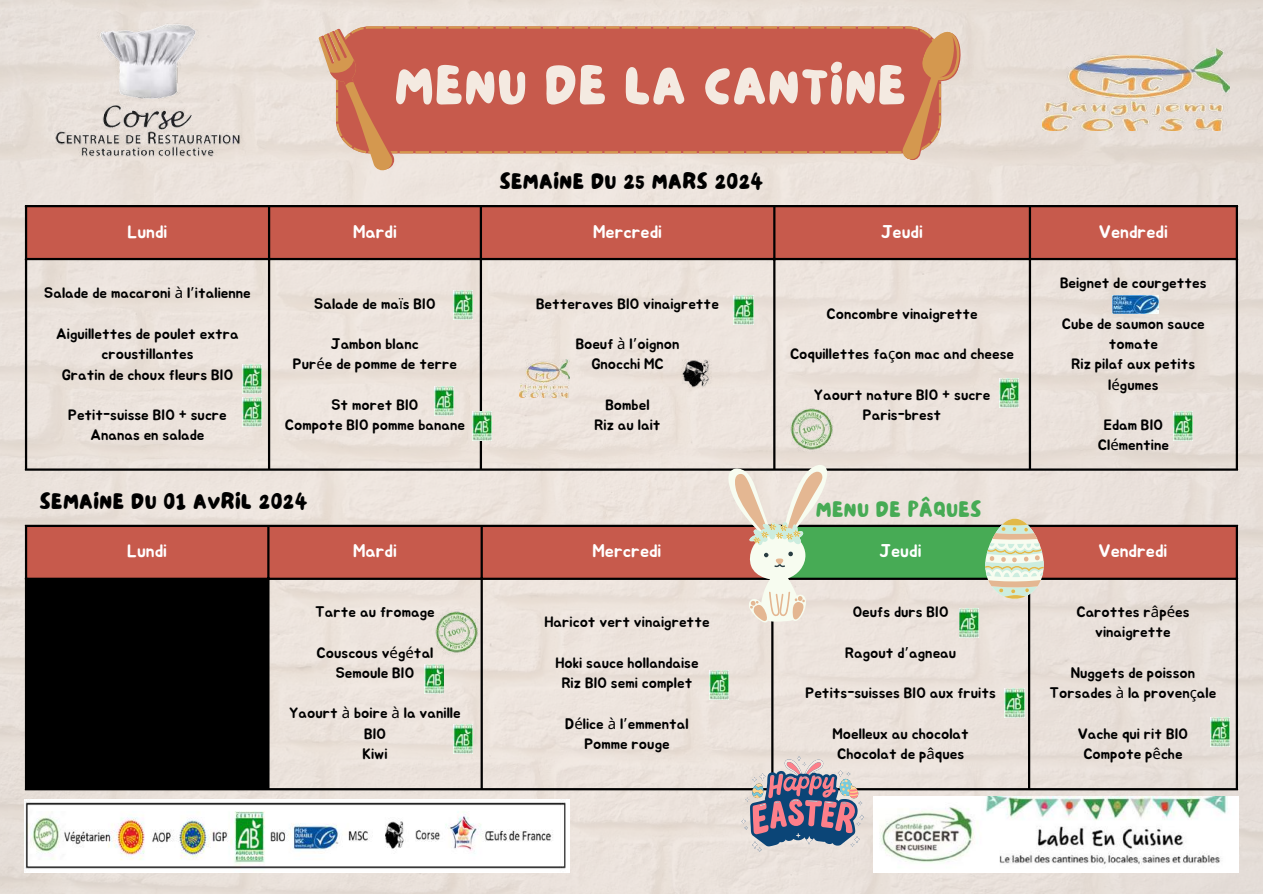
<style>
.page{position:relative;width:1263px;height:894px;background:#fff}
.page>*{position:absolute;margin:0;border:0;box-sizing:border-box;transform-origin:0 0}
.t1{font:55.05px "NF Lepetitcochon Regular";letter-spacing:.05em;color:#f4eae1}
.t2{font:22.05px "NF Lepetitcochon Regular";letter-spacing:.05em;color:#000}
.t3{font:22.05px "NF Lepetitcochon Regular";letter-spacing:.05em;color:#47ab55}
.t4{font:18px "Jua";color:#fff}
.t5{font:15px/20.2px "Jua";color:#000;text-align:center}
.s1{font-family:"Noto Sans"}
.s2{font-family:"Noto Sans Gurmukhi"}
</style>
<div class="page">
<img style="left:0;top:0;width:1263px;height:893px">
<div style="left:336px;top:26px;width:605px;height:127px;background:#c75a4c"></div>
<svg style="left:893px;top:27px;width:75px;height:138px"></svg>
<svg style="left:315px;top:27px;width:86px;height:147px"></svg>
<div style="left:27px;top:207px;width:1209px;height:51px;background:#c75a4c"></div>
<hr style="left:25px;top:207px;width:2px;height:261px;background:#000">
<hr style="left:268px;top:207px;width:2px;height:261px;background:#000">
<hr style="left:480px;top:207px;width:2px;height:261px;background:#000">
<hr style="left:773px;top:207px;width:2px;height:261px;background:#000">
<hr style="left:1029px;top:207px;width:2px;height:261px;background:#000">
<hr style="left:1236px;top:207px;width:2px;height:261px;background:#000">
<hr style="left:25px;top:205px;width:1213px;height:2px;background:#000">
<hr style="left:25px;top:258px;width:1213px;height:2px;background:#000">
<hr style="left:25px;top:468px;width:1213px;height:2px;background:#000">
<img style="left:670px;top:360px;width:49px;height:28px">
<div style="left:27px;top:527px;width:1209px;height:50px;background:#c75a4c"></div>
<div style="left:772px;top:525px;width:257px;height:54px;background:#47ab55"></div>
<div style="left:26px;top:578px;width:243px;height:211px;background:#000"></div>
<hr style="left:25px;top:527px;width:2px;height:260px;background:#000">
<hr style="left:267px;top:527px;width:2px;height:260px;background:#000">
<hr style="left:481px;top:527px;width:2px;height:260px;background:#000">
<hr style="left:771px;top:527px;width:2px;height:260px;background:#000">
<hr style="left:1028px;top:527px;width:2px;height:260px;background:#000">
<hr style="left:1236px;top:527px;width:2px;height:260px;background:#000">
<hr style="left:25px;top:524px;width:1213px;height:3px;background:#000">
<hr style="left:25px;top:577px;width:1213px;height:2px;background:#000">
<hr style="left:25px;top:787px;width:1213px;height:3px;background:#000">
<img style="left:243px;top:397px;width:19px;height:29px">
<img style="left:25px;top:799px;width:544px;height:73px">
<img style="left:874px;top:795px;width:364px;height:77px">
<img style="left:1042px;top:48px;width:188px;height:82px">
<img style="left:43px;top:18px;width:209px;height:148px">
<img style="left:779px;top:397px;width:57px;height:56px">
<img style="left:520px;top:360px;width:49px;height:37px">
<img style="left:425px;top:600px;width:56px;height:56px">
<img style="left:243px;top:364px;width:19px;height:29px">
<img style="left:434px;top:386px;width:19px;height:29px">
<img style="left:472px;top:411px;width:19px;height:29px">
<img style="left:734px;top:296px;width:19px;height:28px">
<img style="left:1000px;top:378px;width:19px;height:29px">
<img style="left:425px;top:664px;width:19px;height:29px">
<img style="left:453px;top:724px;width:19px;height:29px">
<img style="left:709px;top:670px;width:19px;height:29px">
<img style="left:959px;top:608px;width:19px;height:29px">
<img style="left:1005px;top:688px;width:19px;height:29px">
<img style="left:1211px;top:717px;width:19px;height:29px">
<img style="left:453px;top:290px;width:19px;height:29px">
<svg style="left:985px;top:517px;width:59px;height:82px"></svg>
<svg style="left:741px;top:756px;width:123px;height:95px"></svg>
<svg style="left:728px;top:464px;width:99px;height:158px"></svg>
<img style="left:1174px;top:411px;width:19px;height:29px">
<img style="left:1112px;top:296px;width:47px;height:18px">
<h1 class="t1" style="left:395px;top:48px;width:511px">MENU DE LA CANTINE</h1>
<h2 class="t2" style="left:500px;top:167px;width:265px">SEMAINE DU 25 MARS 2024</h2>
<p class="t4" style="left:128px;top:223px;width:41px">Lundi</p>
<p class="t4" style="left:353px;top:223px;width:45px">Mardi</p>
<p class="t4" style="left:593px;top:223px;width:70px">Mercredi</p>
<p class="t4" style="left:881px;top:223px;width:43px">Jeudi</p>
<p class="t4" style="left:1099px;top:223px;width:70px">Vendredi</p>
<p class="t5" style="left:44px;top:284px;width:208px">Salade de macaroni <span class="s1">à</span> l<span class="s2">’</span>italienne</p>
<p class="t5" style="left:56px;top:324px;width:184px">Aiguillettes de poulet extra croustillantes<br>Gratin de choux fleurs BIO</p>
<p class="t5" style="left:68px;top:405px;width:160px">Petit-suisse BIO + sucre<br>Ananas en salade</p>
<p class="t5" style="left:314px;top:294px;width:123px">Salade de ma<span class="s1">ï</span>s BIO</p>
<p class="t5" style="left:293px;top:334px;width:166px">Jambon blanc<br>Pur<span class="s1">é</span>e de pomme de terre</p>
<p class="t5" style="left:285px;top:395px;width:182px">St moret BIO<br>Compote BIO pomme banane</p>
<p class="t5" style="left:536px;top:294px;width:184px">Betteraves BIO vinaigrette</p>
<p class="t5" style="left:576px;top:334px;width:105px">Boeuf <span class="s1">à</span> l<span class="s2">’</span>oignon<br>Gnocchi MC</p>
<p class="t5" style="left:595px;top:395px;width:68px">Bombel<br>Riz au lait</p>
<p class="t5" style="left:826px;top:304px;width:153px">Concombre vinaigrette</p>
<p class="t5" style="left:790px;top:344px;width:226px">Coquillettes fa<span class="s1">ç</span>on mac and cheese</p>
<p class="t5" style="left:814px;top:385px;width:178px">Yaourt nature BIO + sucre<br>Paris-brest</p>
<h2 class="t2" style="left:40px;top:486px;width:269px">SEMAINE DU 01 AVRIL 2024</h2>
<h2 class="t3" style="left:816px;top:494px;width:166px">MENU DE PÂQUES</h2>
<p class="t5" style="left:1060px;top:273px;width:148px">Beignet de courgettes</p>
<p class="t5" style="left:1062px;top:314px;width:144px">Cube de saumon sauce tomate<br>Riz pilaf aux petits l<span class="s1">é</span>gumes</p>
<p class="t5" style="left:1098px;top:415px;width:73px">Edam BIO<br>Cl<span class="s1">é</span>mentine</p>
<p class="t4" style="left:127px;top:543px;width:41px">Lundi</p>
<p class="t4" style="left:353px;top:543px;width:45px">Mardi</p>
<p class="t4" style="left:593px;top:543px;width:70px">Mercredi</p>
<p class="t4" style="left:880px;top:543px;width:43px">Jeudi</p>
<p class="t4" style="left:1098px;top:543px;width:70px">Vendredi</p>
<p class="t5" style="left:315px;top:602px;width:121px">Tarte au fromage</p>
<p class="t5" style="left:317px;top:642px;width:118px">Couscous v<span class="s1">é</span>g<span class="s1">é</span>tal<br>Semoule BIO</p>
<p class="t5" style="left:289px;top:703px;width:173px">Yaourt <span class="s1">à</span> boire <span class="s1">à</span> la vanille<br>BIO<br>Kiwi</p>
<p class="t5" style="left:544px;top:612px;width:167px">Haricot vert vinaigrette</p>
<p class="t5" style="left:555px;top:653px;width:145px">Hoki sauce hollandaise<br>Riz BIO semi complet</p>
<p class="t5" style="left:565px;top:713px;width:125px">D<span class="s1">é</span>lice <span class="s1">à</span> l<span class="s2">’</span>emmental<br>Pomme rouge</p>
<p class="t5" style="left:853px;top:602px;width:97px">Oeufs durs BIO</p>
<p class="t5" style="left:845px;top:642px;width:113px">Ragout d<span class="s2">’</span>agneau</p>
<p class="t5" style="left:806px;top:683px;width:192px">Petits-suisses BIO aux fruits</p>
<p class="t5" style="left:832px;top:723px;width:138px">Moelleux au chocolat<br>Chocolat de p<span class="s1">â</span>ques</p>
<p class="t5" style="left:1076px;top:602px;width:115px">Carottes r<span class="s1">â</span>p<span class="s1">é</span>es vinaigrette</p>
<p class="t5" style="left:1050px;top:663px;width:168px">Nuggets de poisson<br>Torsades <span class="s1">à</span> la proven<span class="s1">ç</span>ale</p>
<p class="t5" style="left:1078px;top:723px;width:112px">Vache qui rit BIO<br>Compote p<span class="s1">ê</span>che</p>
</div>
